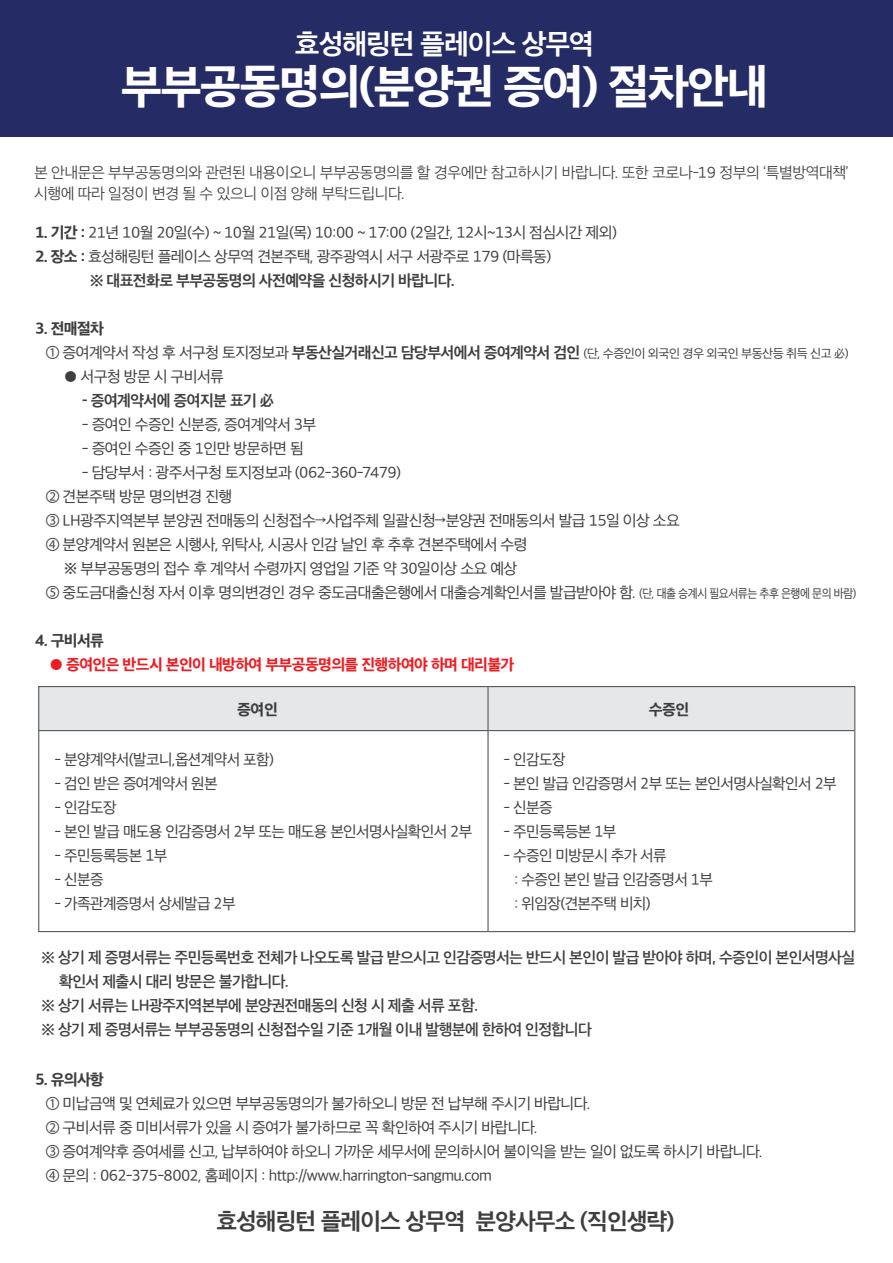
<style>
.page{position:relative;width:893px;height:1263px;background:#fff}
.page>*{position:absolute;margin:0;border:0;box-sizing:border-box;transform-origin:0 0}
.t1{font:45px "SD Gothic Neoa Uni h Eb";letter-spacing:-.04em;color:#fff}
.t2{font:27px "SD Gothic Neoa Uni g Bd";letter-spacing:-.04em;color:#fff}
.t3{font:22.5px "SD Gothic Neoa Uni g Bd";letter-spacing:-.04em;color:#3e3e3f}
.t4{font:15px/24px "SD Gothic Neoa Uni d Rg";letter-spacing:-.04em;color:#3e3e3f}
.t5{font:15px "SD Gothic Neoa Uni f Sb";letter-spacing:-.04em;color:#3e3e3f}
.t6{font:15px/21px "SD Gothic Neoa Uni c Lt";letter-spacing:-.03em;color:#3e3e3f}
.t7{font:15px "SD Gothic Neoa Uni g Bd";letter-spacing:-.04em;color:#3e3e3f}
.t8{font:15px "SD Gothic Neoa Uni h Eb";letter-spacing:-.04em;color:#ee1d23}
.t9{font:15px "SD Gothic Neoa Uni h Eb";letter-spacing:-.04em;color:#3e3e3f}
.t10{font:12px "SD Gothic Neoa Uni d Rg";letter-spacing:-.04em;color:#3e3e3f}
.s1{font-family:"SD Gothic Neoa Uni h Eb"}
.s2{font-size:15px}
.s3{font-family:"SD Gothic Neoa Uni g Bd";font-size:15px}
.s4{font-size:12px}
</style>
<div class="page">
<div style="left:0;top:0;width:893px;height:136px;background:#252b64"></div>
<div style="left:38px;top:686px;width:816px;height:44px;background:#e6e7e9"></div>
<div style="left:38px;top:686px;width:817px;height:246px;border:1px solid #57585a"></div>
<hr style="left:39px;top:730px;width:815px;height:1px;background:#57585a">
<hr style="left:487px;top:686px;width:2px;height:245px;background:#57585a">
<h2 class="t2" style="left:295px;top:30px;width:301px">효성해링턴 플레이스 상무역</h2>
<h1 class="t1" style="left:121px;top:64px;width:649px">부부공동명의(분양권 증여) 절차안내</h1>
<p class="t6" style="left:34px;top:162px;width:816px">본 안내문은 부부공동명의와 관련된 내용이오니 부부공동명의를 할 경우에만 참고하시기 바랍니다. 또한 코로나-19 정부의 ‘특별방역대책’ 시행에 따라 일정이 변경 될 수 있으니 이점 양해 부탁드립니다.</p>
<p class="t4" style="left:35px;top:220px;width:584px"><span class="s1">1. 기간 :</span> 21년 10월 20일(수) ~ 10월 21일(목) 10:00 ~ 17:00 (2일간, 12시~13시 점심시간 제외)</p>
<p class="t4" style="left:35px;top:244px;width:518px"><span class="s1">2. 장소 :</span> 효성해링턴 플레이스 상무역 견본주택, 광주광역시 서구 서광주로 179 (마륵동)</p>
<p class="t7" style="left:90px;top:273px;width:367px">※ 대표전화로 부부공동명의 사전예약을 신청하시기 바랍니다.</p>
<p class="t9" style="left:35px;top:321px;width:71px">3. 전매절차</p>
<p class="t10" style="left:46px;top:347px;width:804px"><span class="s2">① 증여계약서 작성 후 서구청 토지정보과</span> <span class="s3">부동산실거래신고 담당부서에서 증여계약서 검인</span> (단, 수증인이 외국인 경우 외국인 부동산등 취득 신고 必)</p>
<p class="t4" style="left:64px;top:364px;width:162px">● 서구청 방문 시 구비서류</p>
<p class="t7" style="left:82px;top:393px;width:193px">- 증여계약서에 증여지분 표기 必</p>
<p class="t4" style="left:82px;top:412px;width:236px">- 증여인 수증인 신분증, 증여계약서 3부</p>
<p class="t4" style="left:82px;top:436px;width:223px">- 증여인 수증인 중 1인만 방문하면 됨</p>
<p class="t4" style="left:82px;top:460px;width:321px">- 담당부서 : 광주서구청 토지정보과 (062-360-7479)</p>
<p class="t4" style="left:46px;top:484px;width:188px">② 견본주택 방문 명의변경 진행</p>
<p class="t4" style="left:46px;top:508px;width:636px">③ LH광주지역본부 분양권 전매동의 신청접수→사업주체 일괄신청→분양권 전매동의서 발급 15일 이상 소요</p>
<p class="t4" style="left:46px;top:532px;width:483px">④ 분양계약서 원본은 시행사, 위탁사, 시공사 인감 날인 후 추후 견본주택에서 수령</p>
<p class="t4" style="left:64px;top:556px;width:455px">※ 부부공동명의 접수 후 계약서 수령까지 영업일 기준 약 30일이상 소요 예상</p>
<p class="t4" style="left:46px;top:580px;width:812px">⑤ 중도금대출신청 자서 이후 명의변경인 경우 중도금대출은행에서 대출승계확인서를 발급받아야 함. <span class="s4">(단, 대출 승계시 필요서류는 추후 은행에 문의 바람)</span></p>
<p class="t9" style="left:35px;top:633px;width:71px">4. 구비서류</p>
<p class="t8" style="left:49px;top:657px;width:467px">● 증여인은 반드시 본인이 내방하여 부부공동명의를 진행하여야 하며 대리불가</p>
<p class="t9" style="left:237px;top:702px;width:42px">증여인</p>
<p class="t9" style="left:649px;top:702px;width:42px">수증인</p>
<p class="t4" style="left:55px;top:747px;width:221px">- 분양계약서(발코니,옵션계약서 포함)</p>
<p class="t4" style="left:55px;top:771px;width:165px">- 검인 받은 증여계약서 원본</p>
<p class="t4" style="left:55px;top:795px;width:64px">- 인감도장</p>
<p class="t4" style="left:55px;top:819px;width:419px">- 본인 발급 매도용 인감증명서 2부 또는 매도용 본인서명사실확인서 2부</p>
<p class="t4" style="left:55px;top:843px;width:114px">- 주민등록등본 1부</p>
<p class="t4" style="left:55px;top:867px;width:51px">- 신분증</p>
<p class="t4" style="left:55px;top:891px;width:183px">- 가족관계증명서 상세발급 2부</p>
<p class="t4" style="left:504px;top:747px;width:64px">- 인감도장</p>
<p class="t4" style="left:504px;top:771px;width:335px">- 본인 발급 인감증명서 2부 또는 본인서명사실확인서 2부</p>
<p class="t4" style="left:504px;top:795px;width:51px">- 신분증</p>
<p class="t4" style="left:504px;top:819px;width:114px">- 주민등록등본 1부</p>
<p class="t4" style="left:514px;top:843px;width:200px;text-indent:-11px">- 수증인 미방문시 추가 서류<br>: 수증인 본인 발급 인감증명서 1부 : 위임장(견본주택 비치)</p>
<p class="t5" style="left:41px;top:950px;width:815px">※ 상기 제 증명서류는 주민등록번호 전체가 나오도록 발급 받으시고 인감증명서는 반드시 본인이 발급 받아야 하며, 수증인이 본인서명사실</p>
<p class="t5" style="left:59px;top:974px;width:231px">확인서 제출시 대리 방문은 불가합니다.</p>
<p class="t5" style="left:41px;top:998px;width:438px">※ 상기 서류는 LH광주지역본부에 분양권전매동의 신청 시 제출 서류 포함.</p>
<p class="t5" style="left:41px;top:1022px;width:552px">※ 상기 제 증명서류는 부부공동명의 신청접수일 기준 1개월 이내 발행분에 한하여 인정합니다</p>
<p class="t9" style="left:35px;top:1072px;width:71px">5. 유의사항</p>
<p class="t4" style="left:46px;top:1091px;width:718px">① 미납금액 및 연체료가 있으면 부부공동명의가 불가하오니 방문 전 납부해 주시기 바랍니다.<br>② 구비서류 중 미비서류가 있을 시 증여가 불가하므로 꼭 확인하여 주시기 바랍니다.<br>③ 증여계약후 증여세를 신고, 납부하여야 하오니 가까운 세무서에 문의하시어 불이익을 받는 일이 없도록 하시기 바랍니다.<br>④ 문의 : 062-375-8002, 홈페이지 : http://www.harrington-sangmu.com</p>
<h3 class="t3" style="left:216px;top:1210px;width:460px">효성해링턴 플레이스 상무역 분양사무소 (직인생략)</h3>
</div>
